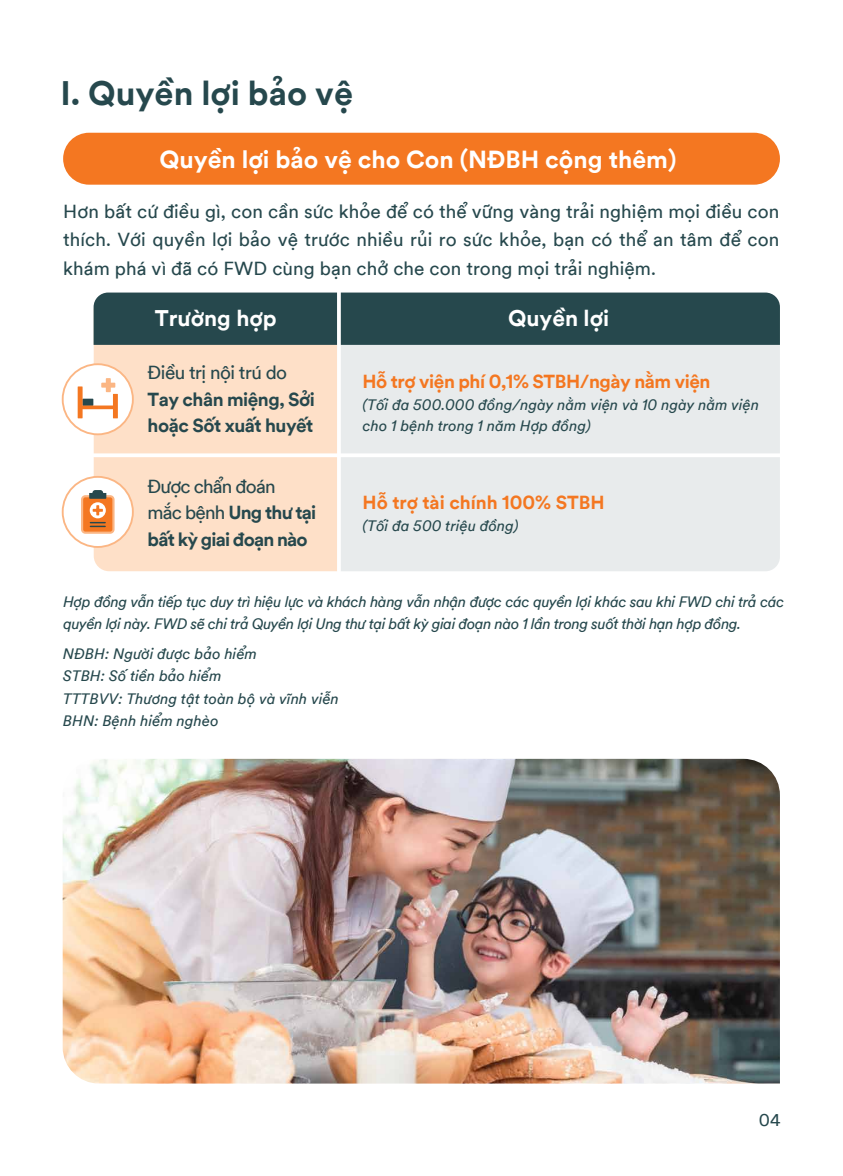
<style>
.page{position:relative;width:843px;height:1176px;background:#fff}
.page>*{position:absolute;margin:0;border:0;box-sizing:border-box;transform-origin:0 0}
.t1{font:700 34px "FWD Circular Viet TT";color:#26484d}
.t2{font:700 24.6px "FWD Circular Viet TT";color:#fff}
.t3{font:700 22.6px "FWD Circular Viet TT";color:#fff}
.t4{font:18.8px/28.2px "FWD Circular Viet TT";letter-spacing:.005em;color:#26484d;text-align:justify}
.t5{font:700 18.8px/26.4px "FWD Circular Viet TT";letter-spacing:-.045em;color:#26484d}
.t6{font:700 18.8px/26.4px "FWD Circular Viet TT";letter-spacing:-.025em;color:#26484d}
.t7{font:700 18.8px "FWD Circular Viet TT";letter-spacing:-.025em;color:#f47721}
.t8{font:700 18.8px "FWD Circular Viet TT";color:#f47721}
.t9{font:18.8px "FWD Circular Viet TT";letter-spacing:-.025em;color:#26484d}
.t10{font:17px "FWD Circular Viet TT";color:#26484d}
.t11{font:italic 15px/22.6px "FWD Circular Viet TT";color:#26484d}
.t12{font:italic 15px/22px "FWD Circular Viet TT";letter-spacing:-.025em;color:#26484d}
.s1{font-weight:400}
</style>
<div class="page">
<div style="left:63px;top:133px;width:716px;height:52px;background:#f47721;border-radius:26px"></div>
<div style="left:341px;top:345px;width:438px;height:226px;background:#e8ebec"></div>
<div style="left:93px;top:345px;width:244px;height:227px;background:#fee0c8"></div>
<div style="left:93px;top:293px;width:686px;height:52px;background:#26484d"></div>
<div style="left:63px;top:477px;width:70px;height:70px;background:#fff;border-radius:50%"></div>
<div style="left:62px;top:476px;width:72px;height:72px;border:2px solid #fbb684;border-radius:50%"></div>
<svg style="left:81px;top:495px;width:33px;height:39px"></svg>
<div style="left:83px;top:497px;width:29px;height:35px;background:#f47721;border-radius:2px"></div>
<svg style="left:89px;top:490px;width:17px;height:9px"></svg>
<svg style="left:90px;top:502px;width:16px;height:16px"></svg>
<svg style="left:93px;top:505px;width:10px;height:10px"></svg>
<svg style="left:90px;top:522px;width:16px;height:5px"></svg>
<div style="left:63px;top:364px;width:70px;height:70px;background:#fff;border-radius:50%"></div>
<div style="left:62px;top:363px;width:72px;height:72px;border:2px solid #fbb684;border-radius:50%"></div>
<svg style="left:78px;top:378px;width:40px;height:40px"></svg>
<hr style="left:83px;top:453px;width:702px;height:4px;background:#fff">
<hr style="left:337px;top:280px;width:3px;height:299px;background:#fff">
<img style="left:63px;top:759px;width:716px;height:324px">
<h1 class="t1" style="left:60px;top:64px;width:294px">I. Quyền lợi bảo vệ</h1>
<h2 class="t2" style="left:159px;top:138px;width:518px">Quyền lợi bảo vệ cho Con (NĐBH cộng thêm)</h2>
<p class="t4" style="left:63px;top:195px;width:717px">Hơn bất cứ điều gì, con cần sức khỏe để có thể vững vàng trải nghiệm mọi điều con thích. Với quyền lợi bảo vệ trước nhiều rủi ro sức khỏe, bạn có thể an tâm để con khám phá vì đã có FWD cùng bạn chở che con trong mọi trải nghiệm.</p>
<p class="t3" style="left:155px;top:299px;width:123px">Trường hợp</p>
<p class="t3" style="left:507px;top:299px;width:103px">Quyền lợi</p>
<p class="t9" style="left:147px;top:358px;width:141px">Điều trị nội trú do</p>
<p class="t6" style="left:147px;top:384px;width:169px">Tay chân miệng, Sởi hoặc Sốt xuất huyết</p>
<p class="t5" style="left:147px;top:471px;width:170px"><span class="s1">Được chẩn đoán<br>mắc bệnh</span> Ung thư tại bất kỳ giai đoạn nào</p>
<p class="t7" style="left:362px;top:365px;width:349px">Hỗ trợ viện phí 0,1% STBH/ngày nằm viện</p>
<p class="t11" style="left:362px;top:393px;width:398px;line-height:20.8px">(Tối đa 500.000 đồng/ngày nằm viện và 10 ngày nằm viện cho 1 bệnh trong 1 năm Hợp đồng)</p>
<p class="t8" style="left:362px;top:486px;width:244px">Hỗ trợ tài chính 100% STBH</p>
<p class="t11" style="left:362px;top:513px;width:157px">(Tối đa 500 triệu đồng)</p>
<p class="t12" style="left:63px;top:589px;width:722px">Hợp đồng vẫn tiếp tục duy trì hiệu lực và khách hàng vẫn nhận được các quyền lợi khác sau khi FWD chi trả các quyền lợi này. FWD sẽ chi trả Quyền lợi Ung thư tại bất kỳ giai đoạn nào 1 lần trong suốt thời hạn hợp đồng.</p>
<p class="t11" style="left:63px;top:640px;width:277px">NĐBH: Người được bảo hiểm<br>STBH: Số tiền bảo hiểm<br>TTTBVV: Thương tật toàn bộ và vĩnh viễn<br>BHN: Bệnh hiểm nghèo</p>
<p class="t10" style="left:758px;top:1107px;width:23px">04</p>
</div>
